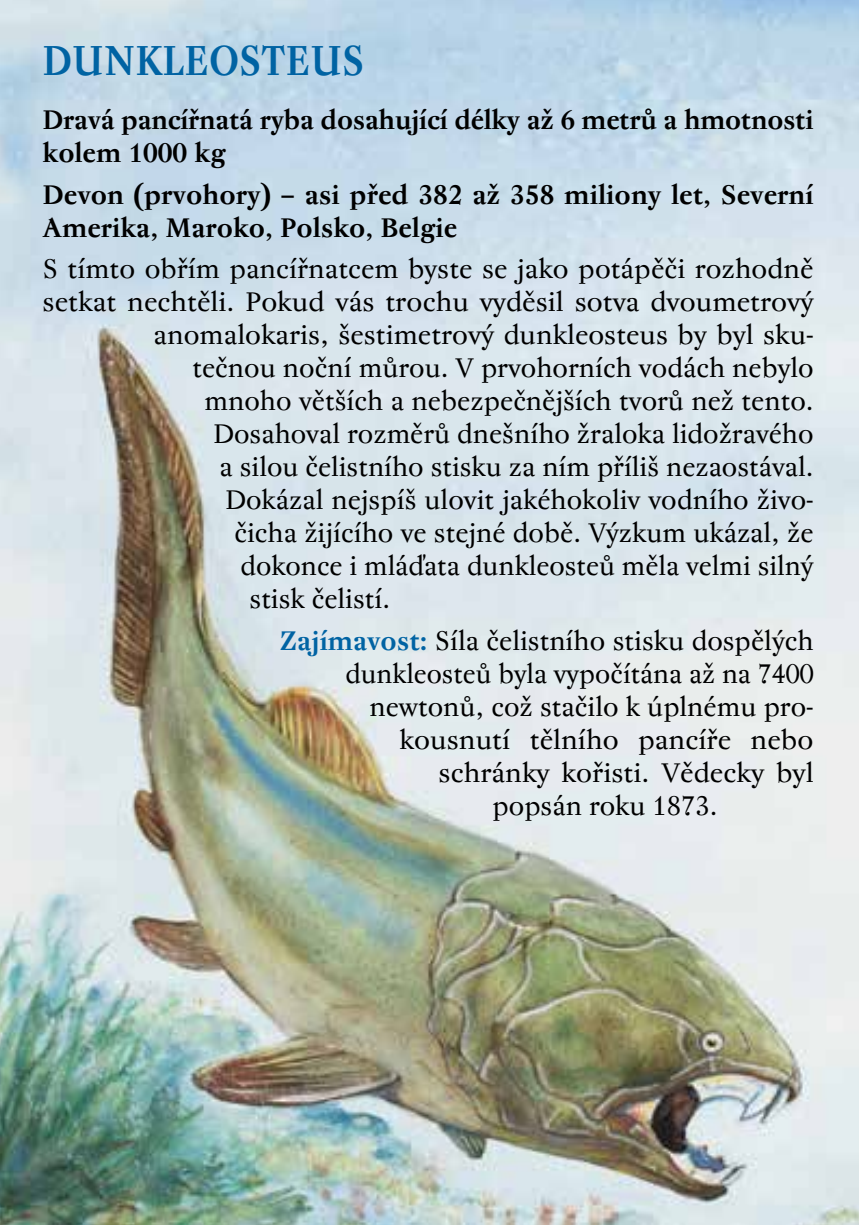
<style>
.page{position:relative;width:859px;height:1225px;background:#fff}
.page>*{position:absolute;margin:0;border:0;box-sizing:border-box;transform-origin:0 0}
.t1{font:700 42px "Regent Pro";color:#0063a3;scale:.9 1}
.t2{font:27px "Regent Pro";color:#000}
.t3{font:700 27px/33px "Regent Pro";color:#000}
.s1{font-weight:700;color:#0063a3}
</style>
<div class="page">
<img style="left:0;top:0;width:859px;height:1225px">
<h1 class="t1" style="left:43px;top:35px;width:359px">DUNKLEOSTEUS</h1>
<p class="t3" style="left:43px;top:103px;width:773px">Dravá pancířnatá ryba dosahující délky až 6 metrů a hmotnosti kolem 1000 kg</p>
<p class="t3" style="left:43px;top:178px;width:773px">Devon (prvohory) – asi před 382 až 358 miliony let, Severní<br>Amerika, Maroko, Polsko, Belgie</p>
<p class="t2" style="left:43px;top:253px;width:772px">S tímto obřím pancířnatcem byste se jako potápěči rozhodně</p>
<p class="t2" style="left:43px;top:286px;width:773px">setkat nechtěli. Pokud vás trochu vyděsil sotva dvoumetrový</p>
<p class="t2" style="left:154px;top:319px;width:662px">anomalokaris, šestimetrový dunkleosteus by byl sku-</p>
<p class="t2" style="left:193px;top:352px;width:623px">tečnou noční můrou. V prvohorních vodách nebylo</p>
<p class="t2" style="left:205px;top:385px;width:611px">mnoho větších a nebezpečnějších tvorů než tento.</p>
<p class="t2" style="left:214px;top:418px;width:602px">Dosahoval rozměrů dnešního žraloka lidožravého</p>
<p class="t2" style="left:220px;top:451px;width:596px">a silou čelistního stisku za ním příliš nezaostával.</p>
<p class="t2" style="left:226px;top:484px;width:589px">Dokázal nejspíš ulovit jakéhokoliv vodního živo-</p>
<p class="t2" style="left:235px;top:517px;width:580px">čicha žijícího ve stejné době. Výzkum ukázal, že</p>
<p class="t2" style="left:241px;top:550px;width:575px">dokonce i mláďata dunkleosteů měla velmi silný</p>
<p class="t2" style="left:250px;top:583px;width:142px">stisk čelistí.</p>
<p class="t2" style="left:280px;top:625px;width:535px"><span class="s1">Zajímavost:</span> Síla čelistního stisku dospělých</p>
<p class="t2" style="left:346px;top:658px;width:470px">dunkleosteů byla vypočítána až na 7400</p>
<p class="t2" style="left:370px;top:691px;width:446px">newtonů, což stačilo k úplnému pro-</p>
<p class="t2" style="left:400px;top:724px;width:416px">kousnutí tělního pancíře nebo</p>
<p class="t2" style="left:439px;top:757px;width:376px">schránky kořisti. Vědecky byl</p>
<p class="t2" style="left:493px;top:790px;width:226px">popsán roku 1873.</p>
</div>
